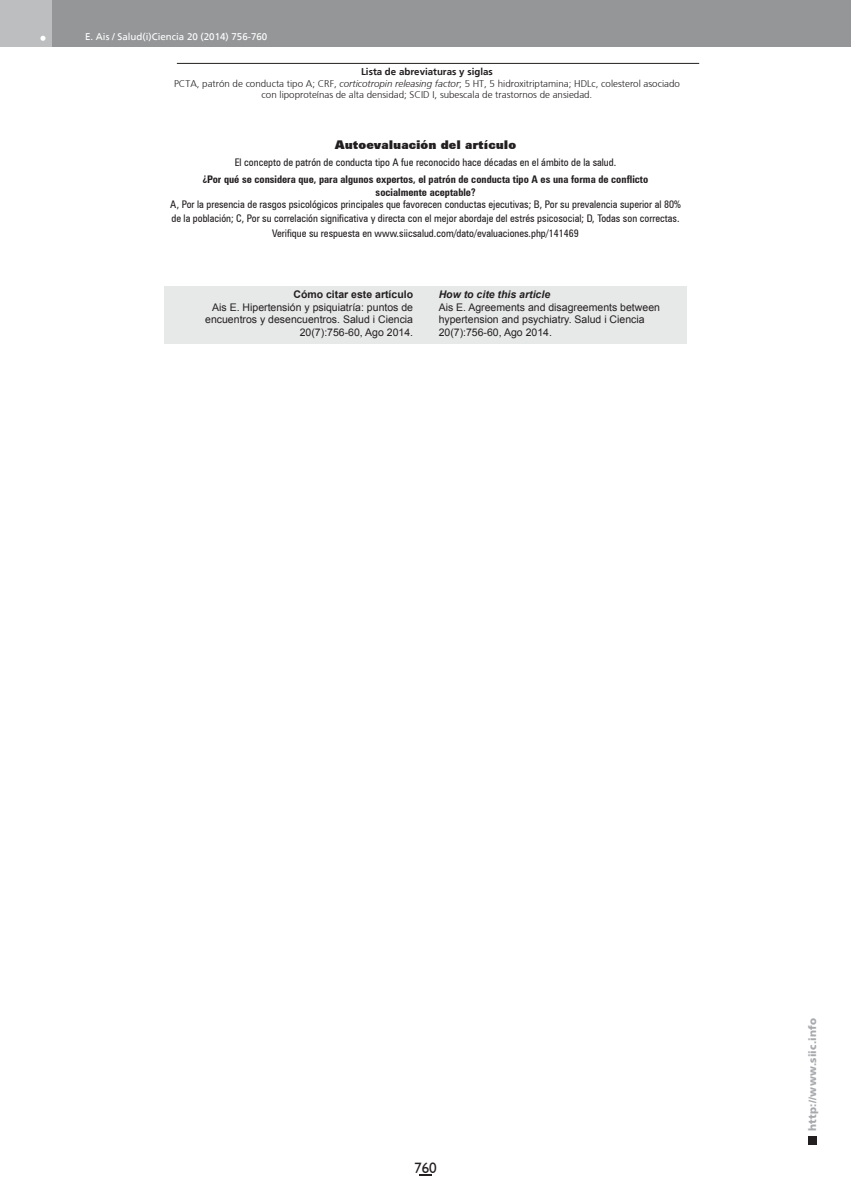
<style>
.page{position:relative;width:851px;height:1191px;background:#fff}
.page>*{position:absolute;margin:0;border:0;box-sizing:border-box;transform-origin:0 0}
.t1{font:15px "Humanist 521 BT";color:#231f20}
.t2{font:900 12px "Zurich BT";color:#231f20}
.t3{font:condensed 10.5px/13.5px "Zurich BT";color:#231f20}
.t4{font:10.5px/12.6px "Arial";color:#231f20;text-align:right}
.t5{font:700 condensed 10.5px/12.6px "Zurich BT";color:#231f20;text-align:center}
.t6{font:700 10.5px "Arial";color:#231f20}
.t7{font:900 10.5px "Frutiger";letter-spacing:.015em;color:#a7a9ac}
.t8{font:italic 700 10.5px "Arial";color:#231f20}
.t9{font:300 9.75px/11.2px "Frutiger";color:#231f20;text-align:center}
.t10{font:9.75px "Frutiger";color:#fff}
.s1{font-weight:700}
.s2{font-style:italic}
</style>
<div class="page">
<div style="left:808px;top:1135px;width:8px;height:9px;background:#231f20"></div>
<div style="left:38px;top:0;width:812px;height:47px;background:#949698"></div>
<div style="left:0;top:0;width:51px;height:47px;background:#bcbec0"></div>
<svg style="left:40px;top:36px;width:5px;height:5px"></svg>
<svg style="left:419px;top:1174px;width:12px;height:2px"></svg>
<div style="left:165px;top:286px;width:522px;height:57px;background:#e7e8e8"></div>
<hr style="left:177px;top:63px;width:522px;height:1px;background:#231f20">
<p class="t10" style="left:85px;top:31px;width:184px">E. Ais / Salud(i)Ciencia 20 (2014) 756-760</p>
<p class="t9" style="left:174px;top:66px;width:507px"><span class="s1">Lista de abreviaturas y siglas<br></span>PCTA, patrón de conducta tipo A; CRF, <span class="s2">corticotropin releasing factor</span>; 5 HT, 5 hidroxitriptamina; HDLc, colesterol asociado con lipoproteínas de alta densidad; SCID I, subescala de trastornos de ansiedad.</p>
<p class="t2" style="left:335px;top:138px;width:183px">Autoevaluación del artículo</p>
<p class="t3" style="left:235px;top:156px;width:383px">El concepto de patrón de conducta tipo A fue reconocido hace décadas en el ámbito de la salud.</p>
<p class="t5" style="left:203px;top:173px;width:447px">¿Por qué se considera que, para algunos expertos, el patrón de conducta tipo A es una forma de conflicto socialmente aceptable?</p>
<p class="t3" style="left:170px;top:198px;width:512px">A, Por la presencia de rasgos psicológicos principales que favorecen conductas ejecutivas; B, Por su prevalencia superior al 80% de la población; C, Por su correlación significativa y directa con el mejor abordaje del estrés psicosocial; D, Todas son correctas.</p>
<p class="t3" style="left:272px;top:227px;width:308px">Verifique su respuesta en www.siicsalud.com/dato/evaluaciones.php/141469</p>
<p class="t6" style="left:293px;top:287px;width:121px">Cómo citar este artículo</p>
<p class="t4" style="left:205px;top:301px;width:209px">Ais E. Hipertensión y psiquiatría: puntos de encuentros y desencuentros. Salud i Ciencia<br>20(7):756-60, Ago 2014.</p>
<p class="t8" style="left:438px;top:287px;width:113px">How to cite this article</p>
<p class="t4" style="left:438px;top:301px;width:223px;text-align:left">Ais E. Agreements and disagreements between hypertension and psychiatry. Salud i Ciencia<br>20(7):756-60, Ago 2014.</p>
<h1 class="t1" style="left:414px;top:1158px;width:24px">760</h1>
<p class="t7" style="left:806px;top:1130px;width:114px;rotate:-90deg">http://www.siic.info</p>
</div>
